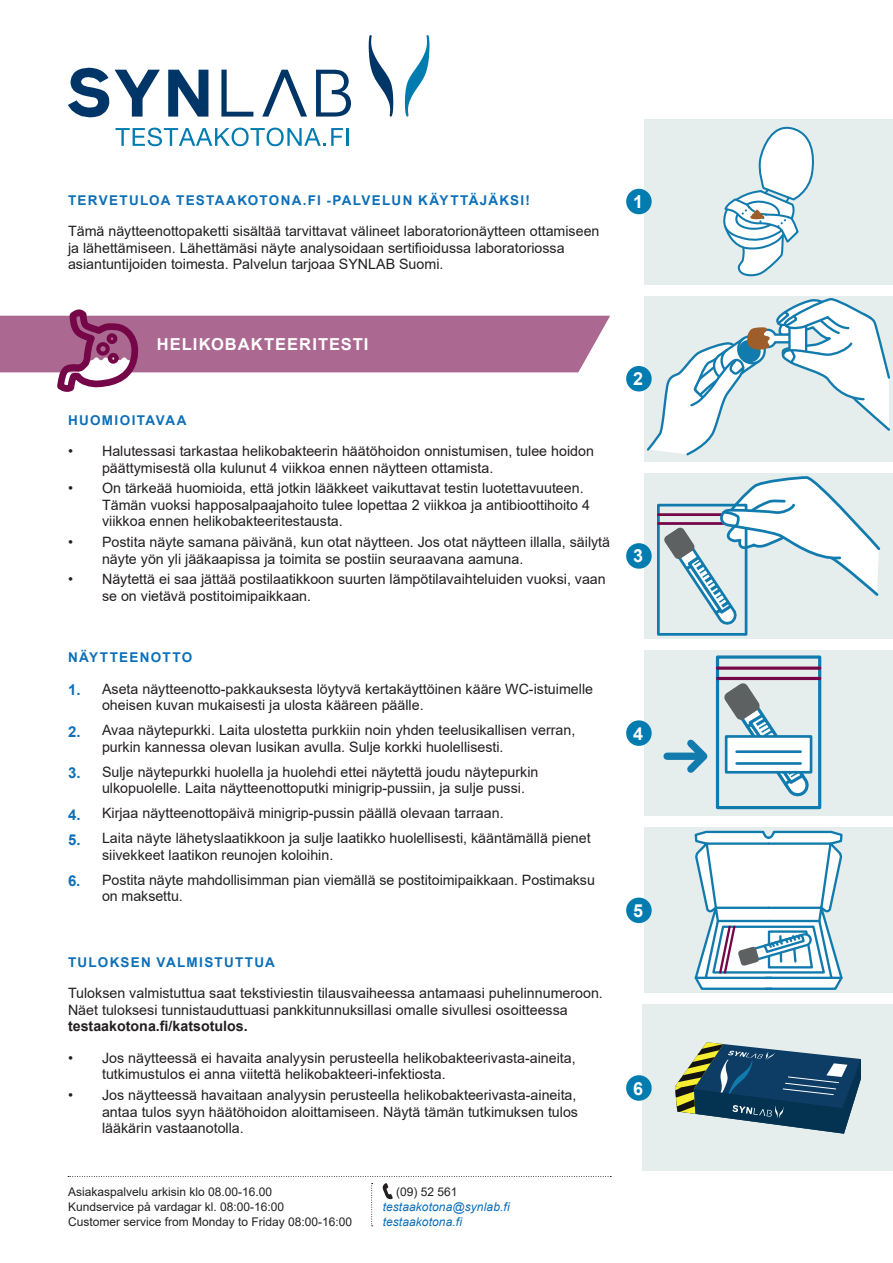
<style>
.page{position:relative;width:893px;height:1263px;background:#fff}
.page>*{position:absolute;margin:0;border:0;box-sizing:border-box;transform-origin:0 0}
.t1{font:700 18px "Arial";color:#fff}
.t2{font:700 16.5px "Arial";letter-spacing:.065em;color:#fff}
.t3{font:14.25px/16.5px "Arial";color:#231f20}
.t4{font:700 14.25px "Arial";color:#231f20}
.t5{font:700 13.5px "Arial";letter-spacing:.095em;color:#0d6fb8}
.t6{font:12px/15px "Arial";color:#231f20}
.t7{font:italic 12px/15px "Arial";letter-spacing:.005em;color:#0d6fb8}
.s1{font-weight:700;font-size:15px;color:#0d6fb8}
</style>
<div class="page">
<svg style="left:405px;top:35px;width:24px;height:82px"></svg>
<svg style="left:369px;top:35px;width:24px;height:82px"></svg>
<svg style="left:221px;top:70px;width:32px;height:47px"></svg>
<svg style="left:316px;top:70px;width:35px;height:47px"></svg>
<svg style="left:68px;top:67px;width:92px;height:51px"></svg>
<svg style="left:168px;top:70px;width:40px;height:47px"></svg>
<svg style="left:262px;top:70px;width:45px;height:47px"></svg>
<svg style="left:115px;top:128px;width:228px;height:18px"></svg>
<hr style="left:346px;top:128px;width:3px;height:18px;background:#007cb1">
<svg style="left:68px;top:1176px;width:543px;height:1px"></svg>
<svg style="left:382px;top:1183px;width:11px;height:17px"></svg>
<svg style="left:371px;top:1183px;width:2px;height:43px"></svg>
<div style="left:644px;top:473px;width:249px;height:166px;background:#e5eded"></div>
<div style="left:657px;top:504px;width:90px;height:132px;border:3px solid #127bae"></div>
<hr style="left:658px;top:513px;width:88px;height:3px;background:#750748">
<hr style="left:658px;top:522px;width:88px;height:3px;background:#750748">
<svg style="left:663px;top:476px;width:218px;height:151px"></svg>
<div style="left:644px;top:650px;width:249px;height:166px;background:#e5eded"></div>
<div style="left:716px;top:655px;width:105px;height:154px;border:3px solid #127bae"></div>
<svg style="left:717px;top:666px;width:103px;height:4px"></svg>
<hr style="left:717px;top:677px;width:103px;height:3px;background:#750748">
<svg style="left:724px;top:683px;width:84px;height:114px"></svg>
<div style="left:726px;top:736px;width:85px;height:36px;background:#fff"></div>
<div style="left:725px;top:735px;width:87px;height:38px;border:3px solid #127bae"></div>
<hr style="left:737px;top:750px;width:63px;height:3px;background:#127bae">
<hr style="left:737px;top:762px;width:63px;height:3px;background:#127bae">
<div style="left:667px;top:752px;width:30px;height:8px;background:#127bae"></div>
<svg style="left:680px;top:739px;width:28px;height:34px"></svg>
<div style="left:644px;top:119px;width:249px;height:165px;background:#e5eded"></div>
<svg style="left:723px;top:126px;width:91px;height:151px"></svg>
<div style="left:644px;top:296px;width:249px;height:166px;background:#e5eded"></div>
<svg style="left:646px;top:298px;width:244px;height:158px"></svg>
<div style="left:644px;top:827px;width:249px;height:166px;background:#e5eded"></div>
<svg style="left:694px;top:830px;width:149px;height:160px;background:#cadee9"></svg>
<div style="left:643px;top:1004px;width:250px;height:167px;background:#e5eded"></div>
<svg style="left:675px;top:1042px;width:186px;height:92px"></svg>
<div style="left:626px;top:366px;width:26px;height:25px;background:#007cb1;border-radius:50%"></div>
<div style="left:626px;top:189px;width:26px;height:25px;background:#007cb1;border-radius:50%"></div>
<div style="left:626px;top:543px;width:26px;height:26px;background:#007cb1;border-radius:50%"></div>
<div style="left:626px;top:720px;width:26px;height:26px;background:#007cb1;border-radius:50%"></div>
<div style="left:626px;top:897px;width:26px;height:26px;background:#007cb1;border-radius:50%"></div>
<div style="left:626px;top:1075px;width:26px;height:26px;background:#007cb1;border-radius:50%"></div>
<svg style="left:0;top:309px;width:610px;height:83px"></svg>
<div style="left:96px;top:342px;width:14px;height:14px;border:4px solid #750748;border-radius:50%"></div>
<div style="left:108px;top:353px;width:11px;height:11px;border:4px solid #750748;border-radius:50%"></div>
<div style="left:107px;top:333px;width:10px;height:11px;border:4px solid #750748;border-radius:50%"></div>
<p class="t5" style="left:68px;top:191px;width:463px">TERVETULOA TESTAAKOTONA.FI -PALVELUN KÄYTTÄJÄKSI!</p>
<p class="t3" style="left:68px;top:223px;width:533px">Tämä näytteenottopaketti sisältää tarvittavat välineet laboratorionäytteen ottamiseen ja lähettämiseen. Lähettämäsi näyte analysoidaan sertifioidussa laboratoriossa asiantuntijoiden toimesta. Palvelun tarjoaa SYNLAB Suomi.</p>
<p class="t1" style="left:633px;top:189px;width:12px">1</p>
<p class="t2" style="left:157px;top:333px;width:213px">HELIKOBAKTEERITESTI</p>
<p class="t5" style="left:68px;top:410px;width:120px">HUOMIOITAVAA</p>
<p class="t3" style="left:102px;top:443px;width:493px;text-indent:-34px">• Halutessasi tarkastaa helikobakteerin häätöhoidon onnistumisen, tulee hoidon päättymisestä olla kulunut 4 viikkoa ennen näytteen ottamista.</p>
<p class="t3" style="left:102px;top:480px;width:489px;text-indent:-34px">• On tärkeää huomioida, että jotkin lääkkeet vaikuttavat testin luotettavuuteen.<br>Tämän vuoksi happosalpaajahoito tulee lopettaa 2 viikkoa ja antibioottihoito 4 viikkoa ennen helikobakteeritestausta.</p>
<p class="t3" style="left:102px;top:534px;width:510px;text-indent:-34px">• Postita näyte samana päivänä, kun otat näytteen. Jos otat näytteen illalla, säilytä näyte yön yli jääkaapissa ja toimita se postiin seuraavana aamuna.</p>
<p class="t3" style="left:102px;top:571px;width:505px;text-indent:-34px">• Näytettä ei saa jättää postilaatikkoon suurten lämpötilavaihteluiden vuoksi, vaan se on vietävä postitoimipaikkaan.</p>
<p class="t5" style="left:68px;top:648px;width:126px">NÄYTTEENOTTO</p>
<p class="t3" style="left:102px;top:680px;width:493px;text-indent:-34px"><span class="s1">1.</span> Aseta näytteenotto-pakkauksesta löytyvä kertakäyttöinen kääre WC-istuimelle oheisen kuvan mukaisesti ja ulosta kääreen päälle.</p>
<p class="t3" style="left:102px;top:722px;width:475px;text-indent:-34px"><span class="s1">2.</span> Avaa näytepurkki. Laita ulostetta purkkiin noin yhden teelusikallisen verran, purkin kannessa olevan lusikan avulla. Sulje korkki huolellisesti.</p>
<p class="t3" style="left:102px;top:763px;width:438px;text-indent:-34px"><span class="s1">3.</span> Sulje näytepurkki huolella ja huolehdi ettei näytettä joudu näytepurkin ulkopuolelle. Laita näytteenottoputki minigrip-pussiin, ja sulje pussi.</p>
<p class="t3" style="left:68px;top:805px;width:437px"><span class="s1">4.</span> Kirjaa näytteenottopäivä minigrip-pussin päällä olevaan tarraan.</p>
<p class="t3" style="left:102px;top:830px;width:490px;text-indent:-34px"><span class="s1">5.</span> Laita näyte lähetyslaatikkoon ja sulje laatikko huolellisesti, kääntämällä pienet siivekkeet laatikon reunojen koloihin.</p>
<p class="t3" style="left:102px;top:871px;width:494px;text-indent:-34px"><span class="s1">6.</span> Postita näyte mahdollisimman pian viemällä se postitoimipaikkaan. Postimaksu on maksettu.</p>
<p class="t5" style="left:68px;top:952px;width:208px">TULOKSEN VALMISTUTTUA</p>
<p class="t3" style="left:68px;top:985px;width:536px">Tuloksen valmistuttua saat tekstiviestin tilausvaiheessa antamaasi puhelinnumeroon.<br>Näet tuloksesi tunnistauduttuasi pankkitunnuksillasi omalle sivullesi osoitteessa</p>
<p class="t4" style="left:68px;top:1016px;width:181px">testaakotona.fi/katsotulos.</p>
<p class="t3" style="left:102px;top:1049px;width:475px;text-indent:-34px">• Jos näytteessä ei havaita analyysin perusteella helikobakteerivasta-aineita, tutkimustulos ei anna viitettä helikobakteeri-infektiosta.</p>
<p class="t3" style="left:102px;top:1087px;width:478px;text-align:justify;text-indent:-34px">• Jos näytteessä havaitaan analyysin perusteella helikobakteerivasta-aineita, antaa tulos syyn häätöhoidon aloittamiseen. Näytä tämän tutkimuksen tulos lääkärin vastaanotolla.</p>
<p class="t6" style="left:68px;top:1184px;width:286px">Asiakaspalvelu arkisin klo 08.00-16.00<br>Kundservice på vardagar kl. 08:00-16:00<br>Customer service from Monday to Friday 08:00-16:00</p>
<p class="t6" style="left:396px;top:1184px;width:63px">(09) 52 561</p>
<p class="t7" style="left:383px;top:1199px;width:129px">testaakotona@synlab.fi testaakotona.fi</p>
<p class="t1" style="left:633px;top:366px;width:12px">2</p>
<p class="t1" style="left:633px;top:543px;width:12px">3</p>
<p class="t1" style="left:633px;top:721px;width:12px">4</p>
<p class="t1" style="left:633px;top:898px;width:12px">5</p>
<p class="t1" style="left:633px;top:1075px;width:12px">6</p>
</div>
